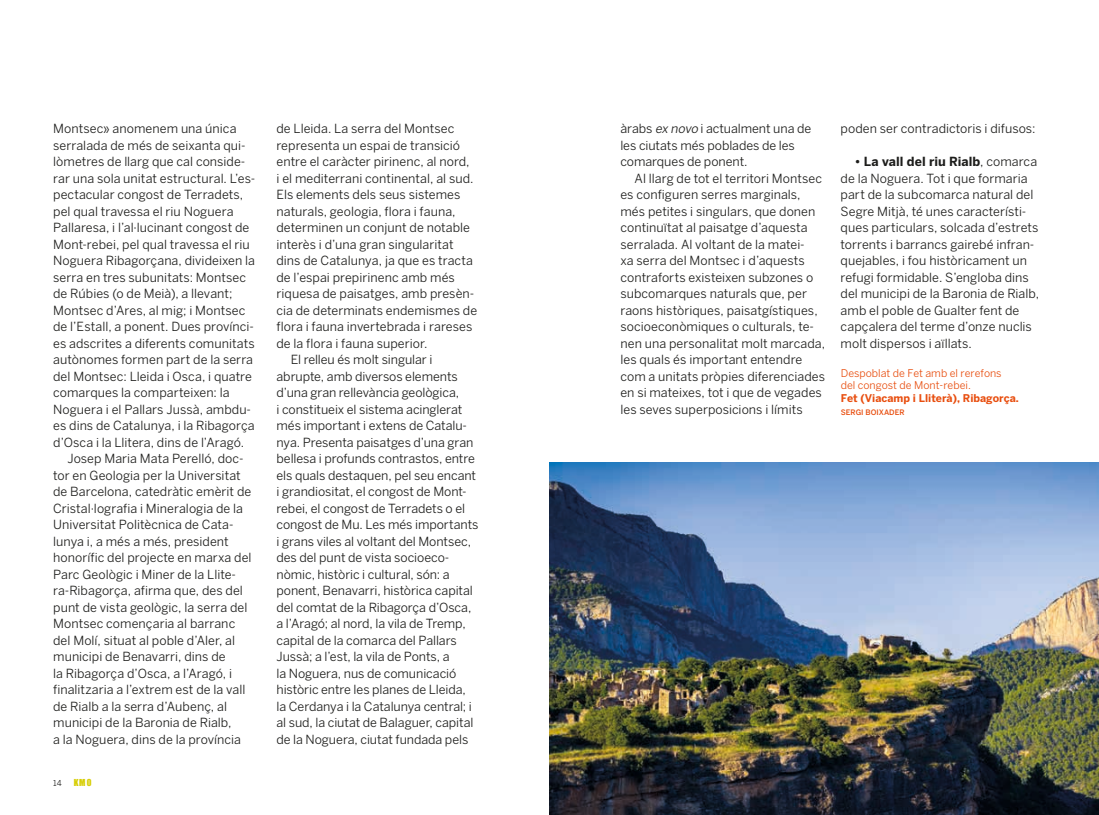
<style>
.page{position:relative;width:1099px;height:815px;background:#fff}
.page>*{position:absolute;margin:0;border:0;box-sizing:border-box;transform-origin:0 0}
.t1{font:12.5px/16.5px "Benton Sans";letter-spacing:.005em;color:#1d1d1b}
.t2{font:10.62px/12.8px "Benton Sans";color:#e84e0f}
.t3{font:700 10.62px "Benton Sans";color:#e84e0f}
.t4{font:8.88px "Impact";color:#d7ce05}
.t5{font:8.12px "Benton Sans";color:#1d1d1b}
.t6{font:500 7.5px "Benton Sans";color:#e84e0f}
.s1{font-style:italic}
.s2{font-weight:700}
</style>
<div class="page">
<img style="left:549px;top:462px;width:549px;height:353px">
<p class="t1" style="left:53px;top:120px;width:185px">Montsec» anomenem una única</p>
<p class="t1" style="left:53px;top:137px;width:194px">serralada de més de seixanta qui-</p>
<p class="t1" style="left:53px;top:153px;width:194px">lòmetres de llarg que cal conside-</p>
<p class="t1" style="left:53px;top:170px;width:203px">rar una sola unitat estructural. L’es-</p>
<p class="t1" style="left:53px;top:186px;width:191px">pectacular congost de Terradets,</p>
<p class="t1" style="left:53px;top:203px;width:182px">pel qual travessa el riu Noguera</p>
<p class="t1" style="left:53px;top:219px;width:198px">Pallaresa, i l’al·lucinant congost de</p>
<p class="t1" style="left:53px;top:236px;width:198px">Mont-rebei, pel qual travessa el riu</p>
<p class="t1" style="left:53px;top:252px;width:203px">Noguera Ribagorçana, divideixen la</p>
<p class="t1" style="left:53px;top:269px;width:194px">serra en tres subunitats: Montsec</p>
<p class="t1" style="left:53px;top:285px;width:181px">de Rúbies (o de Meià), a llevant;</p>
<p class="t1" style="left:53px;top:302px;width:194px">Montsec d’Ares, al mig; i Montsec</p>
<p class="t1" style="left:53px;top:318px;width:202px">de l’Estall, a ponent. Dues provínci-</p>
<p class="t1" style="left:53px;top:335px;width:203px">es adscrites a diferents comunitats</p>
<p class="t1" style="left:53px;top:351px;width:201px">autònomes formen part de la serra</p>
<p class="t1" style="left:53px;top:368px;width:200px">del Montsec: Lleida i Osca, i quatre</p>
<p class="t1" style="left:53px;top:384px;width:178px">comarques la comparteixen: la</p>
<p class="t1" style="left:53px;top:401px;width:199px">Noguera i el Pallars Jussà, ambdu-</p>
<p class="t1" style="left:53px;top:417px;width:203px">es dins de Catalunya, i la Ribagorça</p>
<p class="t1" style="left:53px;top:434px;width:192px">d’Osca i la Llitera, dins de l’Aragó.</p>
<p class="t1" style="left:67px;top:450px;width:178px">Josep Maria Mata Perelló, doc-</p>
<p class="t1" style="left:53px;top:467px;width:189px">tor en Geologia per la Universitat</p>
<p class="t1" style="left:53px;top:483px;width:200px">de Barcelona, catedràtic emèrit de</p>
<p class="t1" style="left:53px;top:500px;width:191px">Cristal·lografia i Mineralogia de la</p>
<p class="t1" style="left:53px;top:516px;width:182px">Universitat Politècnica de Cata-</p>
<p class="t1" style="left:53px;top:533px;width:177px">lunya i, a més a més, president</p>
<p class="t1" style="left:53px;top:549px;width:200px">honorífic del projecte en marxa del</p>
<p class="t1" style="left:53px;top:566px;width:184px">Parc Geològic i Miner de la Llite-</p>
<p class="t1" style="left:53px;top:582px;width:191px">ra-Ribagorça, afirma que, des del</p>
<p class="t1" style="left:53px;top:599px;width:196px">punt de vista geològic, la serra del</p>
<p class="t1" style="left:53px;top:615px;width:184px">Montsec començaria al barranc</p>
<p class="t1" style="left:53px;top:632px;width:183px">del Molí, situat al poble d’Aler, al</p>
<p class="t1" style="left:53px;top:648px;width:174px">municipi de Benavarri, dins de</p>
<p class="t1" style="left:53px;top:665px;width:180px">la Ribagorça d’Osca, a l’Aragó, i</p>
<p class="t1" style="left:53px;top:681px;width:194px">finalitzaria a l’extrem est de la vall</p>
<p class="t1" style="left:53px;top:698px;width:175px">de Rialb a la serra d’Aubenç, al</p>
<p class="t1" style="left:53px;top:714px;width:180px">municipi de la Baronia de Rialb,</p>
<p class="t1" style="left:53px;top:731px;width:189px">a la Noguera, dins de la província</p>
<p class="t5" style="left:53px;top:778px;width:10px">14</p>
<p class="t4" style="left:74px;top:776px;width:19px">KM 0</p>
<p class="t1" style="left:276px;top:120px;width:179px">de Lleida. La serra del Montsec</p>
<p class="t1" style="left:276px;top:137px;width:185px">representa un espai de transició</p>
<p class="t1" style="left:276px;top:153px;width:195px">entre el caràcter pirinenc, al nord,</p>
<p class="t1" style="left:276px;top:170px;width:198px">i el mediterrani continental, al sud.</p>
<p class="t1" style="left:276px;top:186px;width:185px">Els elements dels seus sistemes</p>
<p class="t1" style="left:276px;top:203px;width:181px">naturals, geologia, flora i fauna,</p>
<p class="t1" style="left:276px;top:219px;width:195px">determinen un conjunt de notable</p>
<p class="t1" style="left:276px;top:236px;width:179px">interès i d’una gran singularitat</p>
<p class="t1" style="left:276px;top:252px;width:198px">dins de Catalunya, ja que es tracta</p>
<p class="t1" style="left:276px;top:269px;width:180px">de l’espai prepirinenc amb més</p>
<p class="t1" style="left:276px;top:285px;width:199px">riquesa de paisatges, amb presèn-</p>
<p class="t1" style="left:276px;top:302px;width:202px">cia de determinats endemismes de</p>
<p class="t1" style="left:276px;top:318px;width:197px">flora i fauna invertebrada i rareses</p>
<p class="t1" style="left:276px;top:335px;width:152px">de la flora i fauna superior.</p>
<p class="t1" style="left:291px;top:351px;width:143px">El relleu és molt singular i</p>
<p class="t1" style="left:276px;top:368px;width:183px">abrupte, amb diversos elements</p>
<p class="t1" style="left:276px;top:384px;width:184px">d’una gran rellevància geològica,</p>
<p class="t1" style="left:276px;top:401px;width:187px">i constitueix el sistema acinglerat</p>
<p class="t1" style="left:276px;top:417px;width:192px">més important i extens de Catalu-</p>
<p class="t1" style="left:276px;top:434px;width:198px">nya. Presenta paisatges d’una gran</p>
<p class="t1" style="left:276px;top:450px;width:200px">bellesa i profunds contrastos, entre</p>
<p class="t1" style="left:276px;top:467px;width:201px">els quals destaquen, pel seu encant</p>
<p class="t1" style="left:276px;top:483px;width:192px">i grandiositat, el congost de Mont-</p>
<p class="t1" style="left:276px;top:500px;width:190px">rebei, el congost de Terradets o el</p>
<p class="t1" style="left:276px;top:516px;width:203px">congost de Mu. Les més importants</p>
<p class="t1" style="left:276px;top:533px;width:196px">i grans viles al voltant del Montsec,</p>
<p class="t1" style="left:276px;top:549px;width:174px">des del punt de vista socioeco-</p>
<p class="t1" style="left:276px;top:566px;width:175px">nòmic, històric i cultural, són: a</p>
<p class="t1" style="left:276px;top:582px;width:198px">ponent, Benavarri, històrica capital</p>
<p class="t1" style="left:276px;top:599px;width:196px">del comtat de la Ribagorça d’Osca,</p>
<p class="t1" style="left:276px;top:615px;width:191px">a l’Aragó; al nord, la vila de Tremp,</p>
<p class="t1" style="left:276px;top:632px;width:182px">capital de la comarca del Pallars</p>
<p class="t1" style="left:276px;top:648px;width:175px">Jussà; a l’est, la vila de Ponts, a</p>
<p class="t1" style="left:276px;top:665px;width:181px">la Noguera, nus de comunicació</p>
<p class="t1" style="left:276px;top:681px;width:191px">històric entre les planes de Lleida,</p>
<p class="t1" style="left:276px;top:698px;width:197px">la Cerdanya i la Catalunya central; i</p>
<p class="t1" style="left:276px;top:714px;width:198px">al sud, la ciutat de Balaguer, capital</p>
<p class="t1" style="left:276px;top:731px;width:193px">de la Noguera, ciutat fundada pels</p>
<p class="t1" style="left:620px;top:120px;width:192px">àrabs <span class="s1">ex novo</span> i actualment una de les ciutats més poblades de les comarques de ponent.</p>
<p class="t1" style="left:620px;top:170px;width:206px;text-indent:14px">Al llarg de tot el territori Montsec es configuren serres marginals, més petites i singulars, que donen continuïtat al paisatge d’aquesta serralada. Al voltant de la matei-<br>xa serra del Montsec i d’aquests contraforts existeixen subzones o subcomarques naturals que, per raons històriques, paisatgístiques, socioeconòmiques o culturals, te&shy;nen una personalitat molt marcada, les quals és important entendre com a unitats pròpies diferenciades en si mateixes, tot i que de vegades les seves superposicions i límits</p>
<p class="t1" style="left:840px;top:120px;width:196px">poden ser contradictoris i difusos:</p>
<p class="t1" style="left:840px;top:153px;width:200px;text-indent:14px"><span class="s2">• La vall del riu Rialb</span>, comarca de la Noguera. Tot i que formaria part de la subcomarca natural del Segre Mitjà, té unes característi&shy;ques particulars, solcada d’estrets torrents i barrancs gairebé infran&shy;quejables, i fou històricament un refugi formidable. S’engloba dins del municipi de la Baronia de Rialb, amb el poble de Gualter fent de capçalera del terme d’onze nuclis molt dispersos i aïllats.</p>
<p class="t2" style="left:840px;top:366px;width:162px">Despoblat de Fet amb el rerefons del congost de Mont-rebei.</p>
<p class="t3" style="left:840px;top:392px;width:179px">Fet (Viacamp i Lliterà), Ribagorça.</p>
<p class="t6" style="left:840px;top:407px;width:65px">SERGI BOIXADER</p>
</div>
